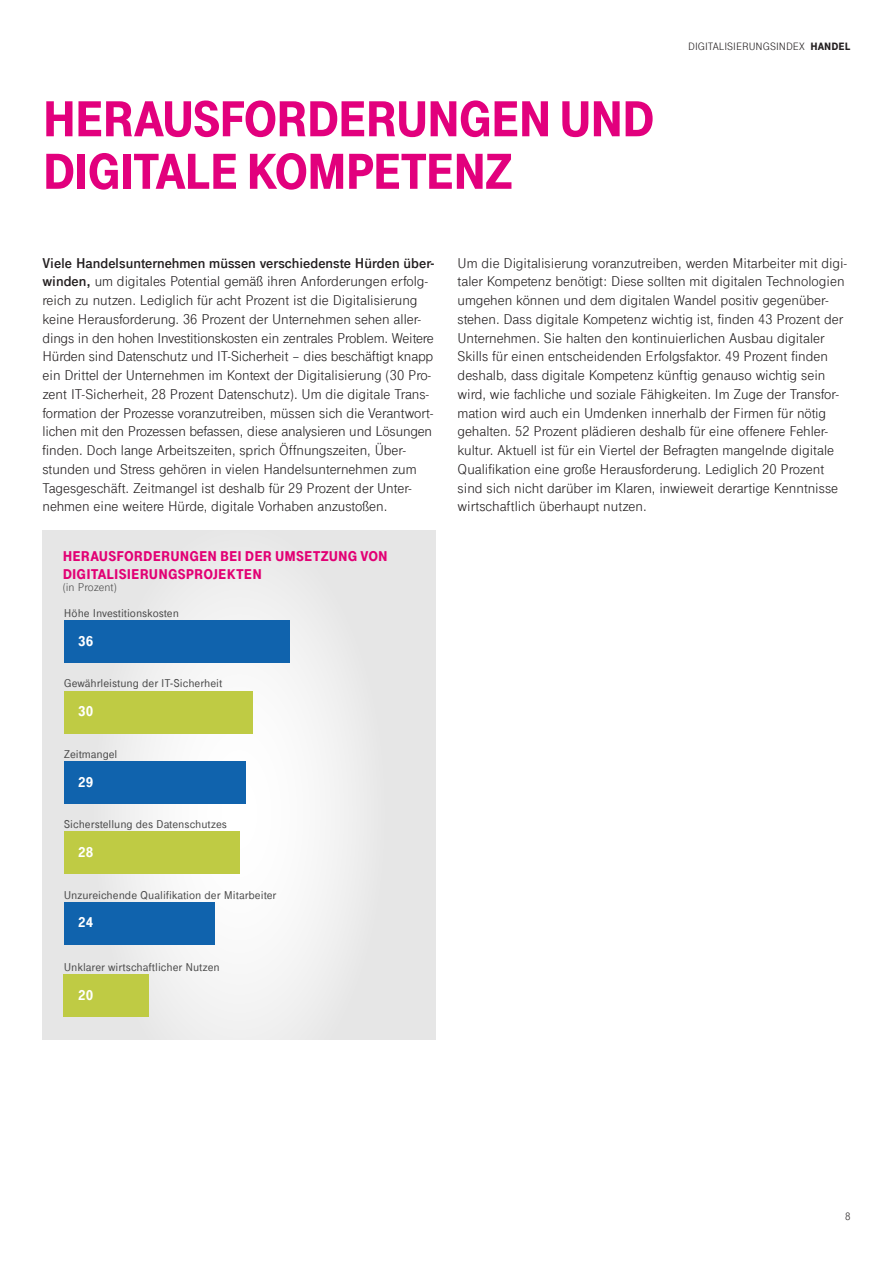
<style>
.page{position:relative;width:893px;height:1263px;background:#fff}
.page>*{position:absolute;margin:0;border:0;box-sizing:border-box;transform-origin:0 0}
.t1{font:900 52.5px/52.5px "Tele Grotesk Next";letter-spacing:-.03em;color:#e2007d}
.t2{font:15px/18.8px "Tele Grotesk Next";color:#231f20}
.t3{font:900 15px/18px "Tele Grotesk Next";letter-spacing:.005em;color:#e20074}
.t4{font:900 15px "Tele Grotesk Next";color:#fff}
.t5{font:500 12px "Tele Grotesk Next";color:#4b4b4b}
.t6{font:12px "Tele Grotesk Next";color:#4b4b4b}
.t7{font:11.25px "Tele Grotesk Next";color:#231f20}
.s1{font-weight:900}
.s2{font-weight:700}
</style>
<div class="page">
<svg style="left:43px;top:530px;width:392px;height:509px"></svg>
<div style="left:64px;top:620px;width:226px;height:43px;background:#1063ad"></div>
<div style="left:64px;top:831px;width:176px;height:43px;background:#bfcb44"></div>
<div style="left:64px;top:691px;width:188px;height:42px;background:#bfcb44"></div>
<div style="left:64px;top:761px;width:182px;height:42px;background:#1063ad"></div>
<div style="left:64px;top:974px;width:85px;height:42px;background:#bfcb44"></div>
<div style="left:64px;top:902px;width:150px;height:42px;background:#1063ad"></div>
<h1 class="t1" style="left:43px;top:93px;width:614px">HERAUSFORDERUNGEN UND<br>DIGITALE KOMPETENZ</h1>
<p class="t7" style="left:688px;top:40px;width:164px">DIGITALISIERUNGSINDEX <span class="s1">HANDEL</span></p>
<p class="t2" style="left:43px;top:253px;width:393px"><span class="s2">Viele Handelsunternehmen müssen verschiedenste Hürden über&shy;winden,</span> um digitales Potential gemäß ihren Anforderungen erfolg&shy;reich zu nutzen. Lediglich für acht Prozent ist die Digitalisierung keine Herausforderung. 36 Prozent der Unternehmen sehen aller&shy;dings in den hohen Investitionskosten ein zentrales Problem. Weitere Hürden sind Datenschutz und IT-Sicherheit – dies beschäftigt knapp ein Drittel der Unternehmen im Kontext der Digitalisierung (30 Pro&shy;zent IT-Sicherheit, 28 Prozent Datenschutz). Um die digitale Trans&shy;formation der Prozesse voranzutreiben, müssen sich die Verantwort&shy;lichen mit den Prozessen befassen, diese analysieren und Lösungen finden. Doch lange Arbeitszeiten, sprich Öffnungszeiten, Über&shy;stunden und Stress gehören in vielen Handelsunternehmen zum Tagesgeschäft. Zeitmangel ist deshalb für 29 Prozent der Unter&shy;nehmen eine weitere Hürde, digitale Vorhaben anzustoßen.</p>
<p class="t2" style="left:458px;top:253px;width:391px">Um die Digitalisierung voranzutreiben, werden Mitarbeiter mit digi&shy;taler Kompetenz benötigt: Diese sollten mit digitalen Technologien umgehen können und dem digitalen Wandel positiv gegenüber&shy;stehen. Dass digitale Kompetenz wichtig ist, finden 43 Prozent der Unternehmen. Sie halten den kontinuierlichen Ausbau digitaler Skills für einen entscheidenden Erfolgsfaktor. 49 Prozent finden deshalb, dass digitale Kompetenz künftig genauso wichtig sein wird, wie fachliche und soziale Fähigkeiten. Im Zuge der Transfor&shy;mation wird auch ein Umdenken innerhalb der Firmen für nötig gehalten. 52 Prozent plädieren deshalb für eine offenere Fehler&shy;kultur. Aktuell ist für ein Viertel der Befragten mangelnde digitale Qualifikation eine große Herausforderung. Lediglich 20 Prozent sind sich nicht darüber im Klaren, inwieweit derartige Kenntnisse wirtschaftlich überhaupt nutzen.</p>
<p class="t3" style="left:63px;top:547px;width:327px">HERAUSFORDERUNGEN BEI DER UMSETZUNG VON<br>DIGITALISIERUNGSPROJEKTEN</p>
<p class="t5" style="left:64px;top:606px;width:117px">Höhe Investitionskosten</p>
<p class="t6" style="left:63px;top:581px;width:56px">(in Prozent)</p>
<p class="t4" style="left:78px;top:633px;width:17px">36</p>
<p class="t5" style="left:64px;top:676px;width:160px">Gewährleistung der IT-Sicherheit</p>
<p class="t4" style="left:78px;top:703px;width:17px">30</p>
<p class="t5" style="left:64px;top:747px;width:55px">Zeitmangel</p>
<p class="t4" style="left:78px;top:773px;width:17px">29</p>
<p class="t5" style="left:64px;top:817px;width:165px">Sicherstellung des Datenschutzes</p>
<p class="t4" style="left:78px;top:844px;width:17px">28</p>
<p class="t5" style="left:64px;top:888px;width:214px">Unzureichende Qualifikation der Mitarbeiter</p>
<p class="t4" style="left:78px;top:914px;width:17px">24</p>
<p class="t5" style="left:64px;top:960px;width:158px">Unklarer wirtschaftlicher Nutzen</p>
<p class="t4" style="left:78px;top:986px;width:17px">20</p>
<p class="t7" style="left:845px;top:1210px;width:7px">8</p>
</div>
